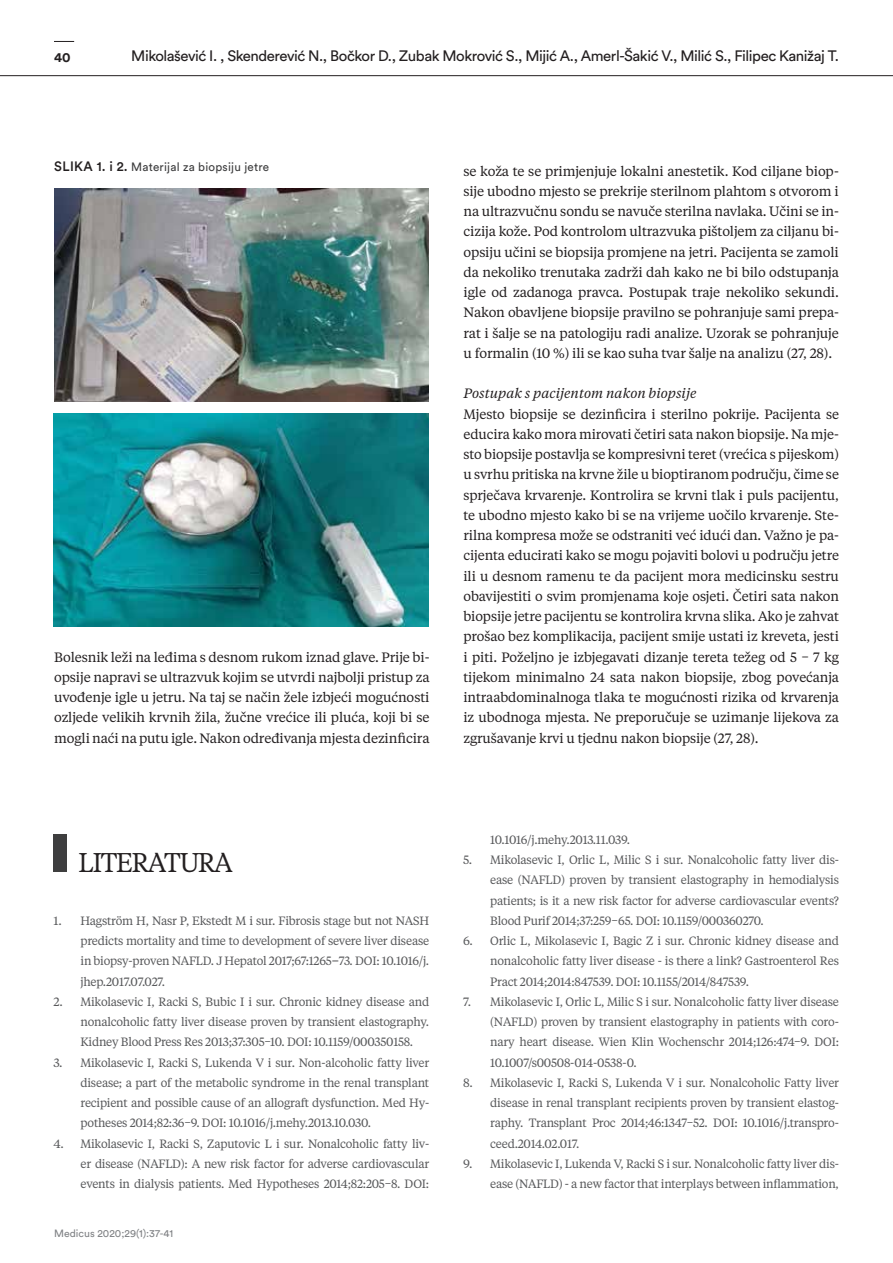
<style>
.page{position:relative;width:893px;height:1263px;background:#fff}
.page>*{position:absolute;margin:0;border:0;box-sizing:border-box;transform-origin:0 0}
.t1{font:27px "Tiempos Headline";letter-spacing:-.05em;color:#231f20;scale:.93 1}
.t2{font:15px "Circular Pro";letter-spacing:-.03em;color:#231f20}
.t3{font:13.5px/20.2px "Tiempos Headline";letter-spacing:-.01em;color:#231f20;text-align:justify}
.t4{font:italic 13.5px "Tiempos Headline";color:#231f20}
.t5{font:700 13.5px "Circular Pro";color:#231f20}
.t6{font:12px/20.2px "Tiempos Headline";letter-spacing:-.02em;color:#57585a;text-align:justify}
.t7{font:12px "Circular Pro";letter-spacing:.02em;color:#3e3e3f}
.t8{font:10.5px "Circular Pro";color:#808285}
.s1{font-weight:500;font-size:13.5px;color:#231f20}
.s2{font-family:"Circular Pro"}
</style>
<div class="page">
<hr style="left:0;top:75px;width:893px;height:1px;background:#231f20">
<svg style="left:54px;top:41px;width:20px;height:1px"></svg>
<img style="left:54px;top:413px;width:375px;height:214px">
<img style="left:54px;top:188px;width:375px;height:214px">
<div style="left:54px;top:834px;width:13px;height:38px;background:#3e3e3f"></div>
<p class="t5" style="left:54px;top:47px;width:18px">40</p>
<p class="t2" style="left:131px;top:46px;width:709px">Mikolašević I. , Skenderević N., Bočkor D., Zubak Mokrović S., Mijić A., Amerl-Šakić V., Milić S., Filipec Kanižaj T.</p>
<p class="t7" style="left:54px;top:159px;width:216px"><span class="s1">SLIKA 1. i 2.</span> Materijal za biopsiju jetre</p>
<p class="t3" style="left:54px;top:646px;width:377px">Bolesnik leži na leđima s desnom rukom iznad glave. Prije bi&shy;opsije napravi se ultrazvuk kojim se utvrdi najbolji pristup za uvođenje igle u jetru. Na taj se način žele izbjeći mogućnosti ozljede velikih krvnih žila, žučne vrećice ili pluća, koji bi se mogli naći na putu igle. Nakon određivanja mjesta dezinficira</p>
<p class="t3" style="left:463px;top:160px;width:377px">se koža te se primjenjuje lokalni anestetik. Kod ciljane biop&shy;sije ubodno mjesto se prekrije sterilnom plahtom s otvorom i na ultrazvučnu sondu se navuče sterilna navlaka. Učini se in&shy;cizija kože. Pod kontrolom ultrazvuka pištoljem za ciljanu bi&shy;opsiju učini se biopsija promjene na jetri. Pacijenta se zamoli da nekoliko trenutaka zadrži dah kako ne bi bilo odstupanja igle od zadanoga pravca. Postupak traje nekoliko sekundi.<br>Nakon obavljene biopsije pravilno se pohranjuje sami prepa&shy;rat i šalje se na patologiju radi analize. Uzorak se pohranjuje u formalin (10 %) ili se kao suha tvar šalje na analizu (27, 28).</p>
<p class="t4" style="left:463px;top:384px;width:235px">Postupak s pacijentom nakon biopsije</p>
<p class="t3" style="left:463px;top:403px;width:377px">Mjesto biopsije se dezinficira i sterilno pokrije. Pacijenta se educira kako mora mirovati četiri sata nakon biopsije. Na mje&shy;sto biopsije postavlja se kompresivni teret (vrećica s pijeskom) u svrhu pritiska na krvne žile u bioptiranom području, čime se sprječava krvarenje. Kontrolira se krvni tlak i puls pacijentu, te ubodno mjesto kako bi se na vrijeme uočilo krvarenje. Ste&shy;rilna kompresa može se odstraniti već idući dan. Važno je pa&shy;cijenta educirati kako se mogu pojaviti bolovi u području jetre ili u desnom ramenu te da pacijent mora medicinsku sestru obavijestiti o svim promjenama koje osjeti. Četiri sata nakon biopsije jetre pacijentu se kontrolira krvna slika. Ako je zahvat prošao bez komplikacija, pacijent smije ustati iz kreveta, jesti i piti. Poželjno je izbjegavati dizanje tereta težeg od 5 − 7 kg tijekom minimalno 24 sata nakon biopsije, zbog povećanja intraabdominalnoga tlaka te mogućnosti rizika od krvarenja iz ubodnoga mjesta. Ne preporučuje se uzimanje lijekova za zgrušavanje krvi u tjednu nakon biopsije (27, 28).</p>
<h1 class="t1" style="left:79px;top:844px;width:167px">LITERATURA</h1>
<p class="t6" style="left:81px;top:910px;width:350px;text-indent:-27px">1. Hagström H, Nasr P, Ekstedt M i sur. Fibrosis stage but not NASH predicts mortality and time to development of severe liver disease in biopsy-proven NAFLD. J Hepatol 2017;67:1265<span class="s2">–</span>73. DOI: 10.1016/j. jhep.2017.07.027.</p>
<p class="t6" style="left:81px;top:991px;width:350px;text-indent:-27px">2. Mikolasevic I, Racki S, Bubic I i sur. Chronic kidney disease and nonalcoholic fatty liver disease proven by transient elastography.<br>Kidney Blood Press Res 2013;37:305−10. DOI: 10.1159/000350158.</p>
<p class="t6" style="left:81px;top:1052px;width:350px;text-indent:-27px">3. Mikolasevic I, Racki S, Lukenda V i sur. Non-alcoholic fatty liver disease; a part of the metabolic syndrome in the renal transplant recipient and possible cause of an allograft dysfunction. Med Hy&shy;potheses 2014;82:36−9. DOI: 10.1016/j.mehy.2013.10.030.</p>
<p class="t6" style="left:81px;top:1133px;width:350px;text-indent:-27px">4. Mikolasevic I, Racki S, Zaputovic L i sur. Nonalcoholic fatty liv&shy;er disease (NAFLD): A new risk factor for adverse cardiovascular events in dialysis patients. Med Hypotheses 2014;82:205−8. DOI:</p>
<p class="t8" style="left:54px;top:1227px;width:121px">Medicus 2020;29(1):37-41</p>
<p class="t6" style="left:490px;top:829px;width:141px">10.1016/j.mehy.2013.11.039.</p>
<p class="t6" style="left:490px;top:849px;width:350px;text-indent:-27px">5. Mikolasevic I, Orlic L, Milic S i sur. Nonalcoholic fatty liver dis&shy;ease (NAFLD) proven by transient elastography in hemodialysis patients; is it a new risk factor for adverse cardiovascular events?<br>Blood Purif 2014;37:259−65. DOI: 10.1159/000360270.</p>
<p class="t6" style="left:490px;top:930px;width:350px;text-indent:-27px">6. Orlic L, Mikolasevic I, Bagic Z i sur. Chronic kidney disease and nonalcoholic fatty liver disease - is there a link? Gastroenterol Res Pract 2014;2014:847539. DOI: 10.1155/2014/847539.</p>
<p class="t6" style="left:490px;top:991px;width:350px;text-indent:-27px">7. Mikolasevic I, Orlic L, Milic S i sur. Nonalcoholic fatty liver disease (NAFLD) proven by transient elastography in patients with coro&shy;nary heart disease. Wien Klin Wochenschr 2014;126:474−9. DOI:<br>10.1007/s00508-014-0538-0.</p>
<p class="t6" style="left:490px;top:1072px;width:350px;text-indent:-27px">8. Mikolasevic I, Racki S, Lukenda V i sur. Nonalcoholic Fatty liver disease in renal transplant recipients proven by transient elastog&shy;raphy. Transplant Proc 2014;46:1347−52. DOI: 10.1016/j.transpro&shy;ceed.2014.02.017.</p>
<p class="t6" style="left:463px;top:1153px;width:377px;text-align:right">9. Mikolasevic I, Lukenda V, Racki S i sur. Nonalcoholic fatty liver dis&shy;ease (NAFLD) - a new factor that interplays between inflammation,</p>
</div>
